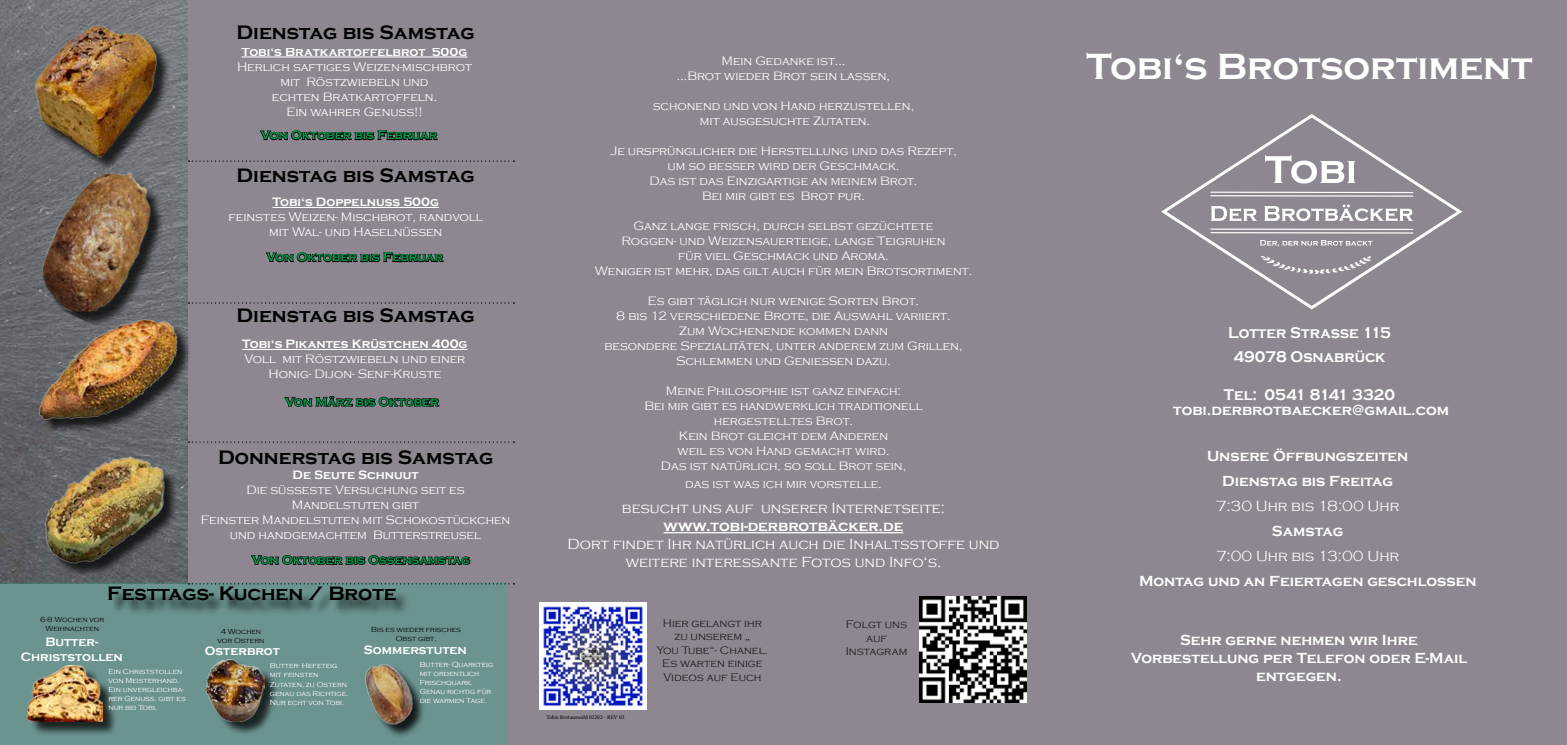
<style>
.page{position:relative;width:1567px;height:745px;background:#fff}
.page>*{position:absolute;margin:0;border:0;box-sizing:border-box;transform-origin:0 0}
.t1{font:700 37.5px "Copperplate Gothic";color:#fff}
.t2{font:700 20px "Copperplate Gothic";color:#000}
.t3{font:700 15.88px/23.8px "Copperplate Gothic";color:#fff;text-align:center;scale:.94 1}
.t4{font:700 15px/18px "Copperplate Gothic";color:#fff;text-align:center}
.t5{font:300 15px/18px "Copperplate Gothic";color:#fff;text-align:center}
.t6{font:300 12.5px/15px "Copperplate Gothic";color:#fff;text-align:center}
.t7{font:700 12.5px/15px "Copperplate Gothic";color:#fff;text-align:center}
.t8{font:700 12.5px "Copperplate Gothic";color:#009847}
.t9{font:300 11.25px/13.5px "Copperplate Gothic";color:#1c1c1c;text-align:center}
.t10{font:300 7.5px/9px "Copperplate Gothic";color:#fff}
.t11{font:300 7.5px/9px "Copperplate Gothic";color:#000;text-align:center}
.t12{font:5.62px "Minion Pro";color:#000}
</style>
<div class="page">
<div style="left:188px;top:0;width:1378px;height:744px;background:#8e8691"></div>
<hr style="left:663px;top:531px;width:240px;height:2px;background:#fff">
<img style="left:919px;top:596px;width:107px;height:106px">
<div style="left:1160px;top:114px;width:302px;height:195px;background:#8e8691"></div>
<svg style="left:1259px;top:240px;width:113px;height:6px"></svg>
<svg style="left:1264px;top:155px;width:91px;height:28px"></svg>
<svg style="left:1210px;top:206px;width:46px;height:15px"></svg>
<svg style="left:1263px;top:204px;width:149px;height:17px"></svg>
<hr style="left:1210px;top:232px;width:202px;height:1px;background:#fff">
<hr style="left:1210px;top:228px;width:202px;height:2px;background:#fff">
<hr style="left:1210px;top:195px;width:202px;height:1px;background:#fff">
<hr style="left:1210px;top:191px;width:202px;height:2px;background:#fff">
<svg style="left:1260px;top:256px;width:110px;height:18px;background:#9d97a0"></svg>
<img style="left:0;top:0;width:188px;height:582px">
<div style="left:38px;top:28px;width:133px;height:143px;background:#000;opacity:.75"></div>
<img style="left:25px;top:21px;width:141px;height:127px">
<div style="left:42px;top:321px;width:150px;height:113px;background:#8e8691"></div>
<img style="left:25px;top:310px;width:163px;height:124px">
<div style="left:48px;top:459px;width:131px;height:118px;background:#000;opacity:.75"></div>
<img style="left:25px;top:450px;width:151px;height:124px">
<div style="left:0;top:582px;width:507px;height:162px;background:#6b9490"></div>
<div style="left:30px;top:666px;width:88px;height:70px;background:#000;opacity:.75"></div>
<img style="left:27px;top:664px;width:76px;height:56px">
<div style="left:209px;top:661px;width:71px;height:75px;background:#000;opacity:.75"></div>
<img style="left:207px;top:658px;width:58px;height:62px">
<hr style="left:241px;top:56px;width:226px;height:1px;background:#fff">
<hr style="left:272px;top:207px;width:167px;height:1px;background:#fff">
<hr style="left:242px;top:349px;width:225px;height:1px;background:#fff">
<div style="left:220px;top:27px;width:271px;height:21px;background:#8e8691"></div>
<div style="left:220px;top:170px;width:271px;height:20px;background:#8e8691"></div>
<div style="left:220px;top:310px;width:271px;height:20px;background:#8e8691"></div>
<div style="left:210px;top:452px;width:291px;height:16px;background:#8e8691"></div>
<div style="left:111px;top:588px;width:300px;height:27px;background:#000;opacity:.75"></div>
<svg style="left:188px;top:160px;width:326px;height:2px"></svg>
<svg style="left:188px;top:302px;width:326px;height:1px"></svg>
<svg style="left:188px;top:441px;width:326px;height:1px"></svg>
<svg style="left:188px;top:583px;width:326px;height:1px"></svg>
<svg style="left:250px;top:554px;width:221px;height:12px;background:#474348"></svg>
<img style="left:23px;top:148px;width:152px;height:183px">
<svg style="left:259px;top:129px;width:179px;height:12px;background:#48444a"></svg>
<svg style="left:284px;top:393px;width:156px;height:15px;background:#565158"></svg>
<svg style="left:265px;top:251px;width:179px;height:12px;background:#48444a"></svg>
<img style="left:539px;top:602px;width:107px;height:106px">
<div style="left:367px;top:665px;width:59px;height:72px;background:#000;opacity:.83"></div>
<img style="left:361px;top:660px;width:55px;height:66px">
<h2 class="t2" style="left:236px;top:21px;width:240px">Dienstag bis Samstag</h2>
<p class="t7" style="left:241px;top:44px;width:227px">Tobi‘s Bratkartoffelbrot 500g</p>
<p class="t6" style="left:237px;top:59px;width:236px">Herlich saftiges Weizen-mischbrot mit Röstzwiebeln und<br>echten Bratkartoffeln.<br>Ein wahrer Genuss!!</p>
<p class="t8" style="left:261px;top:128px;width:178px">Von Oktober bis Februar</p>
<h2 class="t2" style="left:236px;top:164px;width:240px">Dienstag bis Samstag</h2>
<p class="t7" style="left:272px;top:194px;width:168px">Tobi‘s Doppelnuss 500g</p>
<p class="t6" style="left:228px;top:210px;width:256px">feinstes Weizen- Mischbrot, randvoll mit Wal- und Haselnüssen</p>
<p class="t8" style="left:266px;top:250px;width:178px">Von Oktober bis Februar</p>
<h2 class="t2" style="left:236px;top:304px;width:240px">Dienstag bis Samstag</h2>
<p class="t7" style="left:242px;top:336px;width:227px">Tobi‘s Pikantes Krüstchen 400g</p>
<p class="t6" style="left:244px;top:351px;width:222px">Voll mit Röstzwiebeln und einer<br>Honig- Dijon- Senf-Kruste</p>
<p class="t8" style="left:285px;top:394px;width:155px">Von März bis Oktober</p>
<h2 class="t2" style="left:218px;top:446px;width:277px">Donnerstag bis Samstag</h2>
<p class="t7" style="left:292px;top:467px;width:127px">De Seute Schnuut</p>
<p class="t6" style="left:201px;top:482px;width:311px">Die süßeste Versuchung seit es<br>Mandelstuten gibt<br>Feinster Mandelstuten mit Schokostückchen und handgemachtem Butterstreusel</p>
<p class="t8" style="left:252px;top:552px;width:220px">Von Oktober bis Ossensamstag</p>
<h2 class="t2" style="left:107px;top:582px;width:291px">Festtags- Kuchen / Brote</h2>
<p class="t7" style="left:21px;top:633px;width:104px">Butter-<br>Christstollen</p>
<p class="t7" style="left:205px;top:643px;width:77px">Osterbrot</p>
<p class="t10" style="left:108px;top:667px;width:79px">Ein Christstollen von Meisterhand.<br>Ein unvergleichba&shy;rer Genuss, gibt es nur bei Tobi.</p>
<p class="t10" style="left:270px;top:661px;width:80px">Butter- Hefeteig mit feinsten<br>Zutaten, zu Ostern genau das Richtige.<br>Nur echt von Tobi.</p>
<p class="t11" style="left:40px;top:614px;width:65px">6-8 Wochen vor<br>Weihnachten</p>
<p class="t11" style="left:371px;top:624px;width:91px">Bis es wieder frisches<br>Obst gibt.</p>
<p class="t11" style="left:217px;top:627px;width:48px">4 Wochen vor Ostern</p>
<p class="t7" style="left:364px;top:642px;width:104px">Sommerstuten</p>
<p class="t10" style="left:420px;top:659px;width:75px">Butter- Quarkteig mit ordentlich<br>Frischquark.<br>Genau richtig für die warmen Tage.</p>
<p class="t6" style="left:676px;top:53px;width:215px">Mein Gedanke ist...<br>...Brot wieder Brot sein lassen,</p>
<p class="t6" style="left:652px;top:98px;width:263px">schonend und von Hand herzustellen, mit ausgesuchte Zutaten.</p>
<p class="t6" style="left:610px;top:143px;width:348px">Je ursprünglicher die Herstellung und das Rezept, um so besser wird der Geschmack.<br>Das ist das Einzigartige an meinem Brot.<br>Bei mir gibt es Brot pur.</p>
<p class="t6" style="left:594px;top:218px;width:379px">Ganz lange frisch, durch selbst gezüchtete<br>Roggen- und Weizensauerteige, lange Teigruhen<br>für viel Geschmack und Aroma.<br>Weniger ist mehr, das gilt auch für mein Brotsortiment.</p>
<p class="t6" style="left:604px;top:293px;width:359px">Es gibt täglich nur wenige Sorten Brot.<br>8 bis 12 verschiedene Brote, die Auswahl variiert.<br>Zum Wochenende kommen dann<br>besondere Spezialitäten, unter anderem zum Grillen, Schlemmen und Genießen dazu.</p>
<p class="t6" style="left:644px;top:383px;width:280px">Meine Philosophie ist ganz einfach:<br>Bei mir gibt es handwerklich traditionell hergestelltes Brot.<br>Kein Brot gleicht dem Anderen<br>weil es von Hand gemacht wird.<br>Das ist natürlich, so soll Brot sein,</p>
<p class="t6" style="left:685px;top:476px;width:198px">das ist was ich mir vorstelle.</p>
<p class="t5" style="left:622px;top:499px;width:324px">besucht uns auf unserer Internetseite:</p>
<p class="t4" style="left:663px;top:517px;width:241px">www.tobi-derbrotbäcker.de</p>
<p class="t5" style="left:567px;top:535px;width:433px">Dort findet Ihr natürlich auch die Inhaltsstoffe und weitere interessante Fotos und Info‘s.</p>
<p class="t12" style="left:546px;top:712px;width:80px">Tobis Brotauswahl 02202 - REV 03</p>
<p class="t9" style="left:656px;top:616px;width:113px">Hier gelangt ihr zu unserem „<br>You Tube“- Chanel.<br>Es warten einige<br>Videos auf Euch</p>
<p class="t9" style="left:845px;top:617px;width:63px">Folgt uns auf<br>Instagram</p>
<h1 class="t1" style="left:1086px;top:46px;width:447px">Tobi‘s Brotsortiment</h1>
<p class="t3" style="left:1227px;top:320px;width:175px">Lotter Straße 115<br>49078 Osnabrück</p>
<p class="t3" style="left:1223px;top:383px;width:184px">Tel: 0541 8141 3320</p>
<p class="t4" style="left:1173px;top:401px;width:277px">tobi.derbrotbaecker@gmail.com</p>
<p class="t4" style="left:1206px;top:443px;width:203px;line-height:25px">Unsere Öffbungszeiten<br>Dienstag bis Freitag</p>
<p class="t5" style="left:1216px;top:497px;width:184px">7:30 Uhr bis 18:00 Uhr</p>
<p class="t4" style="left:1271px;top:522px;width:73px">Samstag</p>
<p class="t5" style="left:1216px;top:547px;width:184px">7:00 Uhr bis 13:00 Uhr</p>
<p class="t4" style="left:1138px;top:572px;width:339px">Montag und an Feiertagen geschlossen</p>
<p class="t4" style="left:1130px;top:631px;width:338px">Sehr gerne nehmen wir Ihre<br>Vorbestellung per Telefon oder E-Mail entgegen.</p>
</div>
